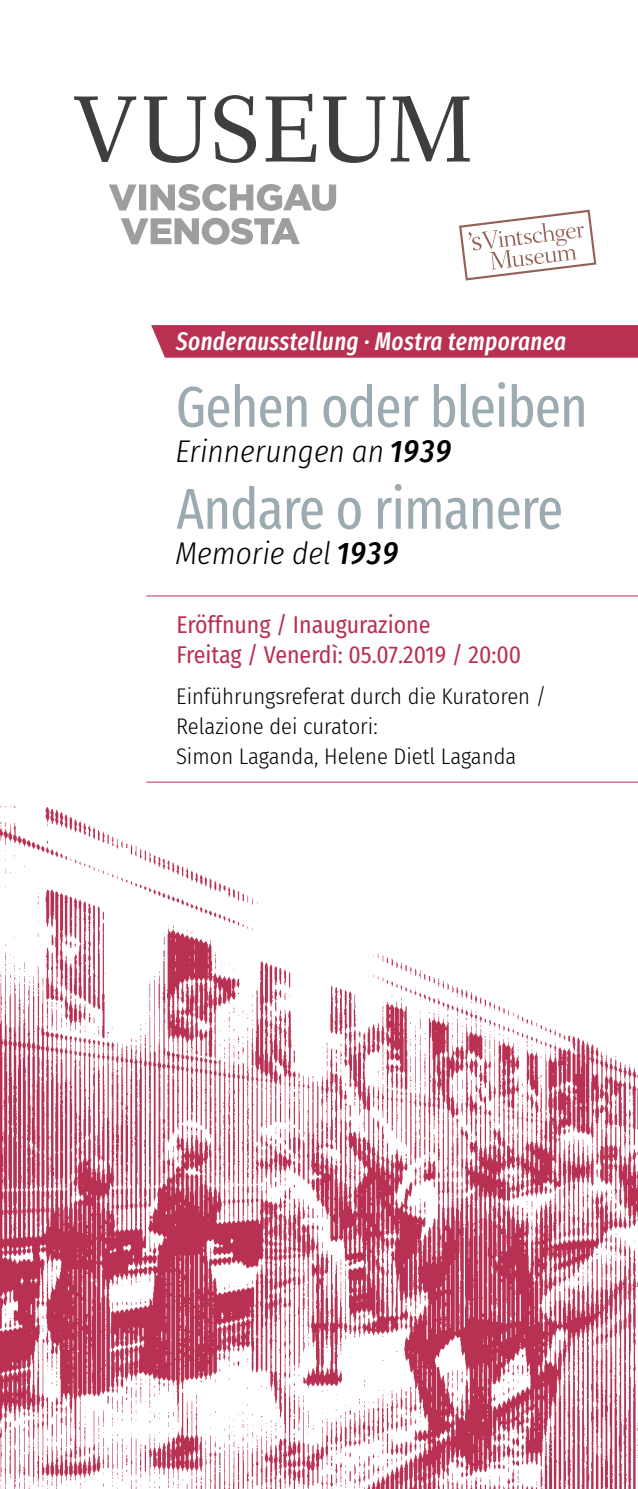
<style>
.page{position:relative;width:638px;height:1489px;background:#fff}
.page>*{position:absolute;margin:0;border:0;box-sizing:border-box;transform-origin:0 0}
.t1{font:extra-condensed 57.5px "Fira Sans";letter-spacing:-.015em;color:#9caab1}
.t2{font:italic 300 31.25px "Fira Sans Condensed";color:#000}
.t3{font:italic 500 extra-condensed 25px "Fira Sans";letter-spacing:.015em;color:#fff}
.t4{font:23.75px/30px "Fira Sans Condensed";color:#b93152}
.t5{font:300 22.5px/30px "Fira Sans Condensed";color:#000}
.s1{font-weight:500}
</style>
<div class="page">
<svg style="left:151px;top:325px;width:487px;height:33px;background:#ba3656"></svg>
<svg style="left:459px;top:210px;width:137px;height:70px"></svg>
<svg style="left:144px;top:96px;width:62px;height:67px"></svg>
<svg style="left:214px;top:95px;width:42px;height:68px"></svg>
<svg style="left:266px;top:94px;width:50px;height:68px"></svg>
<svg style="left:323px;top:96px;width:62px;height:67px"></svg>
<svg style="left:74px;top:96px;width:62px;height:66px"></svg>
<svg style="left:391px;top:96px;width:79px;height:66px"></svg>
<svg style="left:109px;top:184px;width:227px;height:27px"></svg>
<svg style="left:121px;top:218px;width:179px;height:27px"></svg>
<img style="left:0;top:806px;width:638px;height:682px">
<hr style="left:146px;top:595px;width:492px;height:1px;background:#b93152">
<hr style="left:146px;top:781px;width:492px;height:1px;background:#b93152">
<p class="t3" style="left:176px;top:322px;width:391px">Sonderausstellung · Mostra temporanea</p>
<h1 class="t1" style="left:176px;top:363px;width:413px">Gehen oder bleiben</h1>
<h2 class="t2" style="left:175px;top:429px;width:277px">Erinnerungen an <span class="s1">1939</span></h2>
<h1 class="t1" style="left:176px;top:465px;width:388px">Andare o rimanere</h1>
<h2 class="t2" style="left:175px;top:531px;width:224px">Memorie del <span class="s1">1939</span></h2>
<p class="t4" style="left:176px;top:609px;width:346px">Eröffnung / Inaugurazione<br>Freitag / Venerdì: 05.07.2019 / 20:00</p>
<p class="t5" style="left:176px;top:680px;width:372px">Einführungsreferat durch die Kuratoren /<br>Relazione dei curatori:<br>Simon Laganda, Helene Dietl Laganda</p>
</div>
